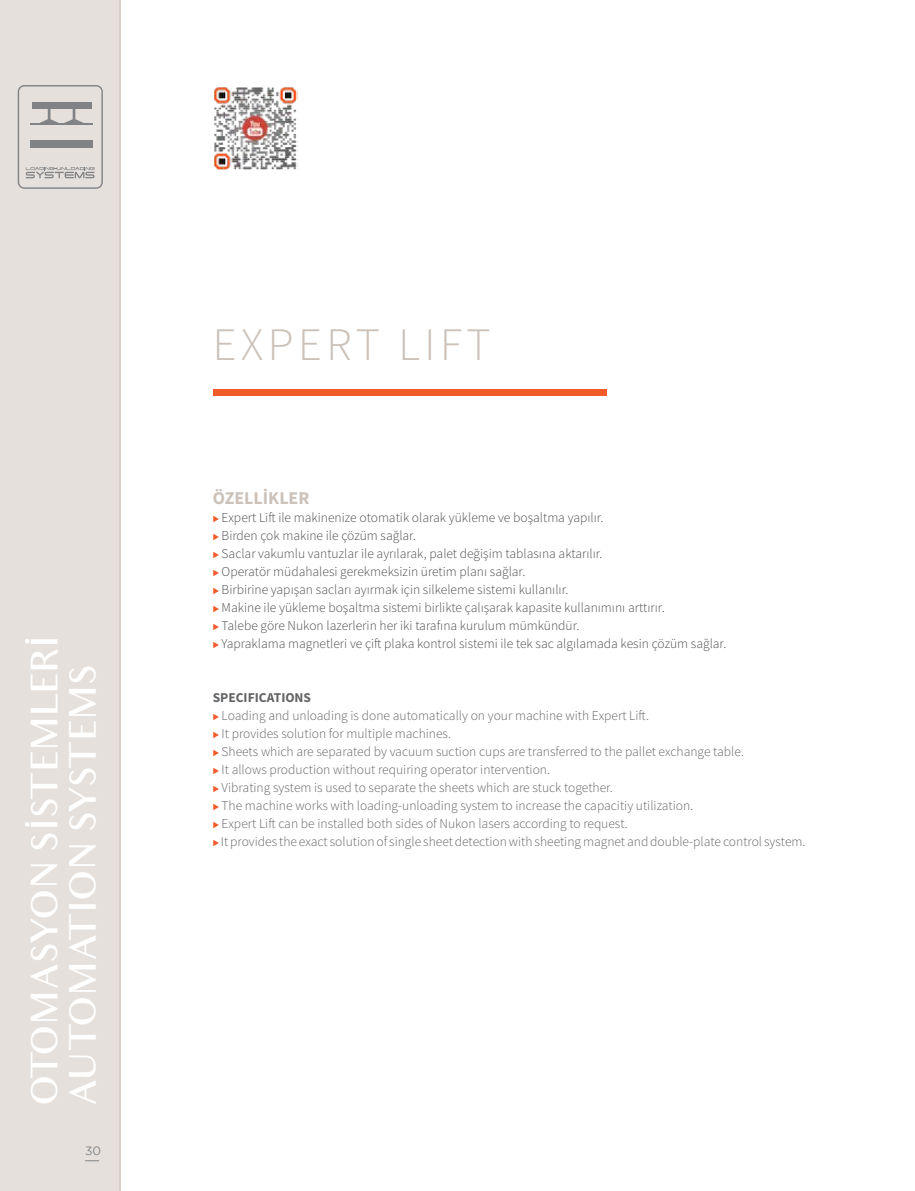
<style>
.page{position:relative;width:915px;height:1191px;background:#fff}
.page>*{position:absolute;margin:0;border:0;box-sizing:border-box;transform-origin:0 0}
.t1{font:300 46.5px "Source Sans Pro";letter-spacing:.1em;color:#ccc2ba}
.t2{font:500 35.85px/38.2px "Audrey";color:#fff}
.t3{font:700 18px "Source Sans Pro";color:#ccc2ba}
.t4{font:300 13.5px/18px "Source Sans Pro";color:#636466}
.t5{font:300 13.5px/18px "Source Sans Pro";color:#4d4d4f}
.t6{font:12px "Gotham";color:#808285}
.s1{font-family:"Proxima Nova";font-weight:700;font-size:10.5px;color:#f15a29}
.s2{font-weight:700}
</style>
<div class="page">
<div style="left:213px;top:390px;width:393px;height:6px;background:#f15a29"></div>
<div style="left:0;top:0;width:120px;height:1191px;background:#e5e0dc"></div>
<hr style="left:119px;top:0;width:1px;height:1191px;background:#ccc2ba">
<svg style="left:18px;top:85px;width:85px;height:104px"></svg>
<svg style="left:25px;top:822px;width:5px;height:4px"></svg>
<svg style="left:25px;top:639px;width:5px;height:4px"></svg>
<img style="left:214px;top:87px;width:84px;height:83px">
<svg style="left:85px;top:1160px;width:14px;height:1px"></svg>
<h2 class="t2" style="left:27px;top:1106px;width:472px;rotate:-90deg">OTOMASYON SISTEMLERI<br>AUTOMATION SYSTEMS</h2>
<p class="t6" style="left:85px;top:1143px;width:17px">30</p>
<h1 class="t1" style="left:213px;top:316px;width:279px">EXPERT LIFT</h1>
<h3 class="t3" style="left:213px;top:486px;width:98px">ÖZELLİKLER</h3>
<p class="t5" style="left:213px;top:509px;width:515px"><span class="s1">⊲</span> Expert Lift ile makinenize otomatik olarak yükleme ve boşaltma yapılır.<br><span class="s1">⊲</span> Birden çok makine ile çözüm sağlar.<br><span class="s1">⊲</span> Saclar vakumlu vantuzlar ile ayrılarak, palet değişim tablasına aktarılır.<br><span class="s1">⊲</span> Operatör müdahalesi gerekmeksizin üretim planı sağlar.<br><span class="s1">⊲</span> Birbirine yapışan sacları ayırmak için silkeleme sistemi kullanılır.<br><span class="s1">⊲</span> Makine ile yükleme boşaltma sistemi birlikte çalışarak kapasite kullanımını arttırır.<br><span class="s1">⊲</span> Talebe göre Nukon lazerlerin her iki tarafına kurulum mümkündür.<br><span class="s1">⊲</span> Yapraklama magnetleri ve çift plaka kontrol sistemi ile tek sac algılamada kesin çözüm sağlar.</p>
<p class="t4" style="left:213px;top:689px;width:594px"><span class="s2">SPECIFICATIONS<br></span><span class="s1">⊲</span> Loading and unloading is done automatically on your machine with Expert Lift.<br><span class="s1">⊲</span> It provides solution for multiple machines.<br><span class="s1">⊲</span> Sheets which are separated by vacuum suction cups are transferred to the pallet exchange table.<br><span class="s1">⊲</span> It allows production without requiring operator intervention.<br><span class="s1">⊲</span> Vibrating system is used to separate the sheets which are stuck together.<br><span class="s1">⊲</span> The machine works with loading-unloading system to increase the capacitiy utilization.<br><span class="s1">⊲</span> Expert Lift can be installed both sides of Nukon lasers according to request.<br><span class="s1">⊲</span> It provides the exact solution of single sheet detection with sheeting magnet and double-plate control system.</p>
</div>
